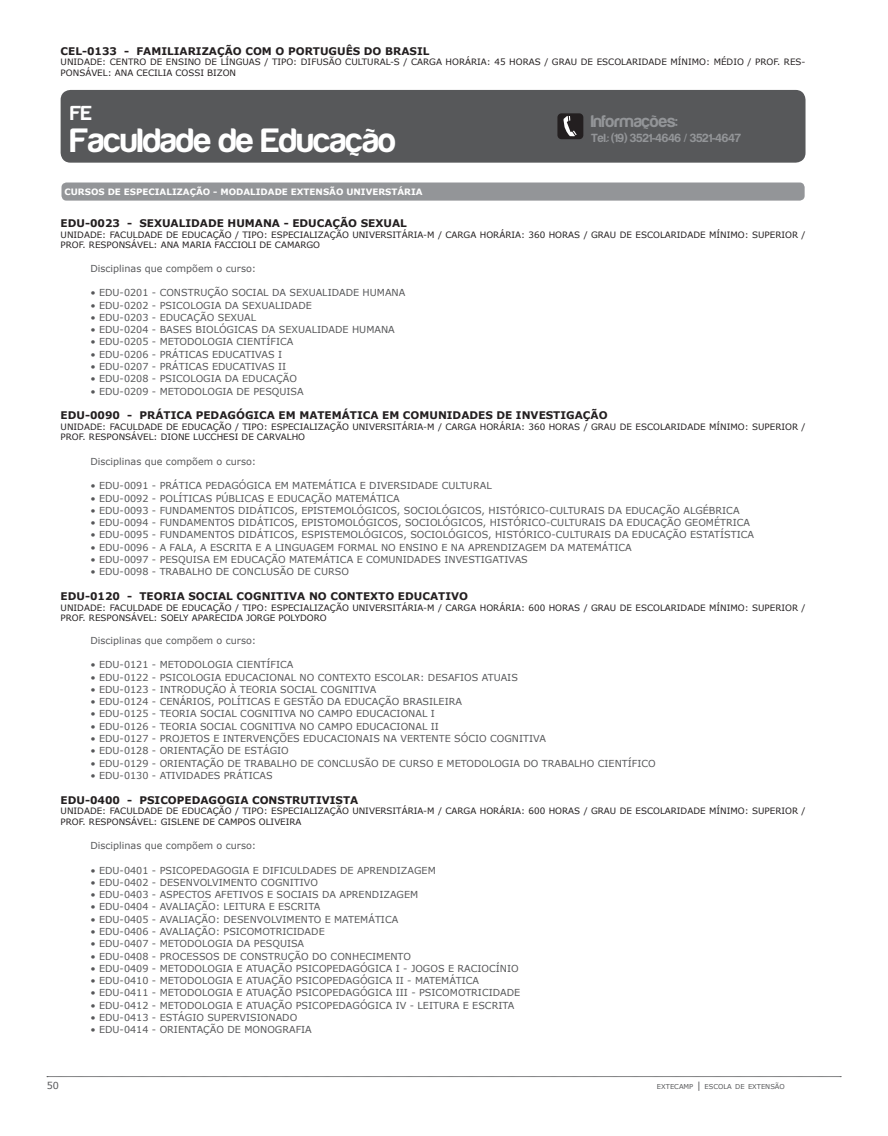
<style>
.page{position:relative;width:888px;height:1136px;background:#fff}
.page>*{position:absolute;margin:0;border:0;box-sizing:border-box;transform-origin:0 0}
.t1{font:700 35px "Harabara";color:#fff}
.t2{font:700 21px "Harabara";color:#fff}
.t3{font:700 17.5px "Harabara";color:#939598}
.t4{font:700 12.25px "Harabara";color:#939598}
.Nome_Do_Curso{font:700 10.5px "Verdana";color:#231f20}
.ementa{font:9.62px "Verdana";color:#57585a}
.t5{font:9.62px "Verdana";color:#57585a}
.Info_do_curso{font:8.75px/10.5px "Verdana";color:#231f20}
.Nome_Do_Curso-2{font:700 8.75px "Verdana";color:#fff}
.t6{font:6.65px "Verdana";color:#57585a}
.s1{font-size:9.62px}
</style>
<div class="page">
<div style="left:61px;top:182px;width:743px;height:18px;background:#939598;border-radius:5px"></div>
<div style="left:61px;top:90px;width:744px;height:73px;background:#57585a;border-radius:10px"></div>
<div style="left:557px;top:113px;width:26px;height:26px;background:#231f20;border-radius:4px"></div>
<svg style="left:563px;top:116px;width:13px;height:20px"></svg>
<p class="Nome_Do_Curso" style="left:61px;top:44px;width:370px">CEL-0133 - FAMILIARIZAÇÃO COM O PORTUGUÊS DO BRASIL</p>
<p class="Info_do_curso" style="left:61px;top:56px;width:746px">UNIDADE: CENTRO DE ENSINO DE LÍNGUAS / TIPO: DIFUSÃO CULTURAL-S / CARGA HORÁRIA: 45 HORAS / GRAU DE ESCOLARIDADE MÍNIMO: MÉDIO / PROF. RES-<br>PONSÁVEL: ANA CECILIA COSSI BIZON</p>
<p class="t2" style="left:70px;top:102px;width:23px">FE</p>
<p class="t1" style="left:70px;top:122px;width:326px">Faculdade de Educação</p>
<p class="Nome_Do_Curso-2" style="left:64px;top:186px;width:359px">CURSOS DE ESPECIALIZAÇÃO - MODALIDADE EXTENSÃO UNIVERSTÁRIA</p>
<p class="t3" style="left:590px;top:112px;width:88px">Informações:</p>
<p class="t4" style="left:590px;top:131px;width:152px">Tel.: (19) 3521-4646 / 3521-4647</p>
<p class="Nome_Do_Curso" style="left:61px;top:216px;width:347px">EDU-0023 - SEXUALIDADE HUMANA - EDUCAÇÃO SEXUAL</p>
<p class="Info_do_curso" style="left:61px;top:229px;width:746px">UNIDADE: FACULDADE DE EDUCAÇÃO / TIPO: ESPECIALIZAÇÃO UNIVERSITÁRIA-M / CARGA HORÁRIA: 360 HORAS / GRAU DE ESCOLARIDADE MÍNIMO: SUPERIOR /<br>PROF. RESPONSÁVEL: ANA MARIA FACCIOLI DE CAMARGO</p>
<p class="ementa" style="left:90px;top:262px;width:167px">Disciplinas que compõem o curso:</p>
<p class="ementa" style="left:90px;top:287px;width:316px">• EDU-0201 - CONSTRUÇÃO SOCIAL DA SEXUALIDADE HUMANA</p>
<p class="ementa" style="left:90px;top:299px;width:223px">• EDU-0202 - PSICOLOGIA DA SEXUALIDADE</p>
<p class="ementa" style="left:90px;top:311px;width:167px">• EDU-0203 - EDUCAÇÃO SEXUAL</p>
<p class="ementa" style="left:90px;top:323px;width:306px">• EDU-0204 - BASES BIOLÓGICAS DA SEXUALIDADE HUMANA</p>
<p class="ementa" style="left:90px;top:336px;width:204px">• EDU-0205 - METODOLOGIA CIENTÍFICA</p>
<p class="ementa" style="left:90px;top:348px;width:193px">• EDU-0206 - PRÁTICAS EDUCATIVAS I</p>
<p class="ementa" style="left:90px;top:360px;width:197px">• EDU-0207 - PRÁTICAS EDUCATIVAS II</p>
<p class="ementa" style="left:90px;top:372px;width:208px">• EDU-0208 - PSICOLOGIA DA EDUCAÇÃO</p>
<p class="ementa" style="left:90px;top:385px;width:215px">• EDU-0209 - METODOLOGIA DE PESQUISA</p>
<p class="Nome_Do_Curso" style="left:61px;top:409px;width:548px">EDU-0090 - PRÁTICA PEDAGÓGICA EM MATEMÁTICA EM COMUNIDADES DE INVESTIGAÇÃO</p>
<p class="Info_do_curso" style="left:61px;top:421px;width:746px">UNIDADE: FACULDADE DE EDUCAÇÃO / TIPO: ESPECIALIZAÇÃO UNIVERSITÁRIA-M / CARGA HORÁRIA: 360 HORAS / GRAU DE ESCOLARIDADE MÍNIMO: SUPERIOR /<br>PROF. RESPONSÁVEL: DIONE LUCCHESI DE CARVALHO</p>
<p class="ementa" style="left:90px;top:455px;width:167px">Disciplinas que compõem o curso:</p>
<p class="ementa" style="left:90px;top:479px;width:402px">• EDU-0091 - PRÁTICA PEDAGÓGICA EM MATEMÁTICA E DIVERSIDADE CULTURAL</p>
<p class="ementa" style="left:90px;top:492px;width:310px">• EDU-0092 - POLÍTICAS PÚBLICAS E EDUCAÇÃO MATEMÁTICA</p>
<p class="ementa" style="left:90px;top:504px;width:650px">• EDU-0093 - FUNDAMENTOS DIDÁTICOS, EPISTEMOLÓGICOS, SOCIOLÓGICOS, HISTÓRICO-CULTURAIS DA EDUCAÇÃO ALGÉBRICA</p>
<p class="ementa" style="left:90px;top:516px;width:661px">• EDU-0094 - FUNDAMENTOS DIDÁTICOS, EPISTOMOLÓGICOS, SOCIOLÓGICOS, HISTÓRICO-CULTURAIS DA EDUCAÇÃO GEOMÉTRICA</p>
<p class="ementa" style="left:90px;top:528px;width:664px">• EDU-0095 - FUNDAMENTOS DIDÁTICOS, ESPISTEMOLÓGICOS, SOCIOLÓGICOS, HISTÓRICO-CULTURAIS DA EDUCAÇÃO ESTATÍSTICA</p>
<p class="ementa" style="left:90px;top:541px;width:542px">• EDU-0096 - A FALA, A ESCRITA E A LINGUAGEM FORMAL NO ENSINO E NA APRENDIZAGEM DA MATEMÁTICA</p>
<p class="ementa" style="left:90px;top:553px;width:438px">• EDU-0097 - PESQUISA EM EDUCAÇÃO MATEMÁTICA E COMUNIDADES INVESTIGATIVAS</p>
<p class="ementa" style="left:90px;top:565px;width:260px">• EDU-0098 - TRABALHO DE CONCLUSÃO DE CURSO</p>
<p class="Nome_Do_Curso" style="left:61px;top:589px;width:408px">EDU-0120 - TEORIA SOCIAL COGNITIVA NO CONTEXTO EDUCATIVO</p>
<p class="Info_do_curso" style="left:61px;top:601px;width:746px">UNIDADE: FACULDADE DE EDUCAÇÃO / TIPO: ESPECIALIZAÇÃO UNIVERSITÁRIA-M / CARGA HORÁRIA: 600 HORAS / GRAU DE ESCOLARIDADE MÍNIMO: SUPERIOR /<br>PROF. RESPONSÁVEL: SOELY APARECIDA JORGE POLYDORO</p>
<p class="ementa" style="left:90px;top:634px;width:167px">Disciplinas que compõem o curso:</p>
<p class="ementa" style="left:90px;top:658px;width:204px">• EDU-0121 - METODOLOGIA CIENTÍFICA</p>
<p class="ementa" style="left:90px;top:671px;width:429px">• EDU-0122 - PSICOLOGIA EDUCACIONAL NO CONTEXTO ESCOLAR: DESAFIOS ATUAIS</p>
<p class="ementa" style="left:90px;top:683px;width:287px">• EDU-0123 - INTRODUÇÃO À TEORIA SOCIAL COGNITIVA</p>
<p class="ementa" style="left:90px;top:695px;width:373px">• EDU-0124 - CENÁRIOS, POLÍTICAS E GESTÃO DA EDUCAÇÃO BRASILEIRA</p>
<p class="ementa" style="left:90px;top:707px;width:346px">• EDU-0125 - TEORIA SOCIAL COGNITIVA NO CAMPO EDUCACIONAL I</p>
<p class="ementa" style="left:90px;top:720px;width:350px">• EDU-0126 - TEORIA SOCIAL COGNITIVA NO CAMPO EDUCACIONAL II</p>
<p class="ementa" style="left:90px;top:732px;width:457px">• EDU-0127 - PROJETOS E INTERVENÇÕES EDUCACIONAIS NA VERTENTE SÓCIO COGNITIVA</p>
<p class="ementa" style="left:90px;top:744px;width:200px">• EDU-0128 - ORIENTAÇÃO DE ESTÁGIO</p>
<p class="ementa" style="left:90px;top:756px;width:566px">• EDU-0129 - ORIENTAÇÃO DE TRABALHO DE CONCLUSÃO DE CURSO E METODOLOGIA DO TRABALHO CIENTÍFICO</p>
<p class="ementa" style="left:90px;top:769px;width:184px">• EDU-0130 - ATIVIDADES PRÁTICAS</p>
<p class="Nome_Do_Curso" style="left:61px;top:793px;width:299px">EDU-0400 - PSICOPEDAGOGIA CONSTRUTIVISTA</p>
<p class="Info_do_curso" style="left:61px;top:805px;width:746px">UNIDADE: FACULDADE DE EDUCAÇÃO / TIPO: ESPECIALIZAÇÃO UNIVERSITÁRIA-M / CARGA HORÁRIA: 600 HORAS / GRAU DE ESCOLARIDADE MÍNIMO: SUPERIOR /<br>PROF. RESPONSÁVEL: GISLENE DE CAMPOS OLIVEIRA</p>
<p class="ementa" style="left:90px;top:839px;width:167px">Disciplinas que compõem o curso:</p>
<p class="ementa" style="left:90px;top:863px;width:347px">• EDU-0401 - PSICOPEDAGOGIA E DIFICULDADES DE APRENDIZAGEM</p>
<p class="ementa" style="left:90px;top:876px;width:229px">• EDU-0402 - DESENVOLVIMENTO COGNITIVO</p>
<p class="ementa" style="left:90px;top:888px;width:329px">• EDU-0403 - ASPECTOS AFETIVOS E SOCIAIS DA APRENDIZAGEM</p>
<p class="ementa" style="left:90px;top:900px;width:231px">• EDU-0404 - AVALIAÇÃO: LEITURA E ESCRITA</p>
<p class="ementa" style="left:90px;top:912px;width:309px">• EDU-0405 - AVALIAÇÃO: DESENVOLVIMENTO E MATEMÁTICA</p>
<p class="ementa" style="left:90px;top:925px;width:236px">• EDU-0406 - AVALIAÇÃO: PSICOMOTRICIDADE</p>
<p class="ementa" style="left:90px;top:937px;width:215px">• EDU-0407 - METODOLOGIA DA PESQUISA</p>
<p class="ementa" style="left:90px;top:949px;width:322px">• EDU-0408 - PROCESSOS DE CONSTRUÇÃO DO CONHECIMENTO</p>
<p class="ementa" style="left:90px;top:961px;width:429px">• EDU-0409 - METODOLOGIA E ATUAÇÃO PSICOPEDAGÓGICA I - JOGOS E RACIOCÍNIO</p>
<p class="ementa" style="left:90px;top:974px;width:390px">• EDU-0410 - METODOLOGIA E ATUAÇÃO PSICOPEDAGÓGICA II - MATEMÁTICA</p>
<p class="ementa" style="left:90px;top:986px;width:431px">• EDU-0411 - METODOLOGIA E ATUAÇÃO PSICOPEDAGÓGICA III - PSICOMOTRICIDADE</p>
<p class="ementa" style="left:90px;top:998px;width:425px">• EDU-0412 - METODOLOGIA E ATUAÇÃO PSICOPEDAGÓGICA IV - LEITURA E ESCRITA</p>
<p class="ementa" style="left:90px;top:1010px;width:208px">• EDU-0413 - ESTÁGIO SUPERVISIONADO</p>
<p class="ementa" style="left:90px;top:1023px;width:223px">• EDU-0414 - ORIENTAÇÃO DE MONOGRAFIA</p>
<p class="t5" style="left:47px;top:1078px;width:14px">50</p>
<p class="t6" style="left:656px;top:1082px;width:129px">EXTECAMP <span class="s1">|</span> ESCOLA DE EXTENSÃO</p>
</div>
